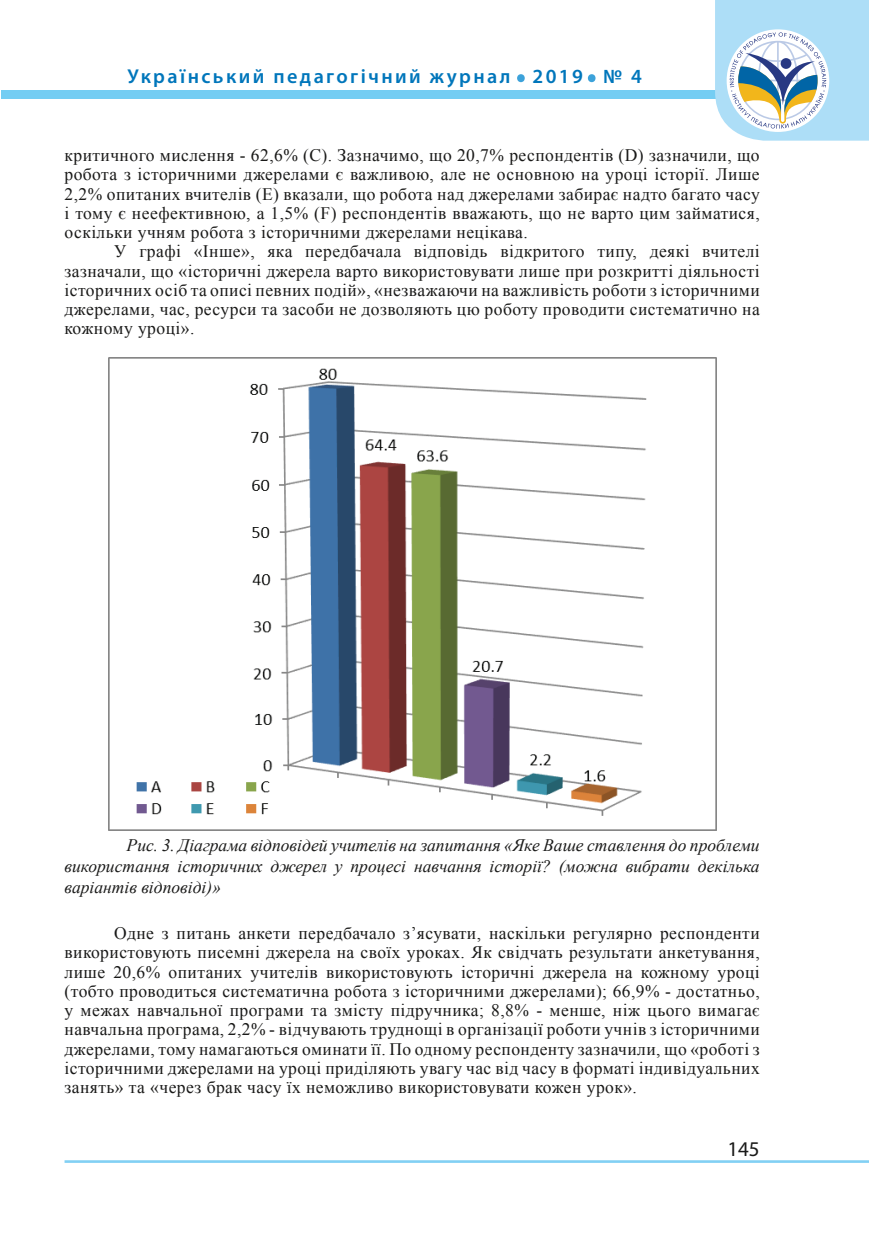
<style>
.page{position:relative;width:869px;height:1241px;background:#fff}
.page>*{position:absolute;margin:0;border:0;box-sizing:border-box;transform-origin:0 0}
.t1{font:600 50.4px "Myriad Pro";color:#3ca2da}
.t2{font:21px "Myriad Pro";color:#1a1a19}
.t3{font:600 20.12px "Myriad Pro";letter-spacing:.12em;color:#0076bb}
.Стиль_абзаца_1222222{font:17.5px/19.2px "Times New Roman";letter-spacing:.025em;color:#1a1a19;text-align:justify}
.t4{font:italic 17.5px/21px "Times New Roman";color:#1a1a19;text-align:justify}
</style>
<div class="page">
<div style="left:1px;top:90px;width:867px;height:8px;background:#74cdf3"></div>
<hr style="left:64px;top:1159px;width:804px;height:3px;background:#82d0f4">
<svg style="left:714px;top:0;width:154px;height:141px"></svg>
<img style="left:108px;top:357px;width:607px;height:473px">
<p class="t3" style="left:127px;top:64px;width:384px">Український педагогічний журнал</p>
<h1 class="t1" style="left:514px;top:33px;width:13px">.</h1>
<p class="t3" style="left:532px;top:64px;width:52px">2019</p>
<h1 class="t1" style="left:585px;top:33px;width:13px">.</h1>
<p class="t3" style="left:603px;top:64px;width:40px">№ 4</p>
<p class="Стиль_абзаца_1222222" style="left:64px;top:145px;width:696px">критичного мислення ‑ 62,6% (C). Зазначимо, що 20,7% респондентів (D) зазначили, що робота з історичними джерелами є важливою, але не основною на уроці історії. Лише 2,2% опитаних вчителів (E) вказали, що робота над джерелами забирає надто багато часу і тому є неефективною, а 1,5% (F) респондентів вважають, що не варто цим займатися, оскільки учням робота з історичними джерелами нецікава.</p>
<p class="Стиль_абзаца_1222222" style="left:64px;top:241px;width:696px;text-indent:50px">У графі «Інше», яка передбачала відповідь відкритого типу, деякі вчителі зазначали, що «історичні джерела варто використовувати лише при розкритті діяльності історичних осіб та описі певних подій», «незважаючи на важливість роботи з історичними джерелами, час, ресурси та засоби не дозволяють цю роботу проводити систематично на кожному уроці».</p>
<p class="t4" style="left:64px;top:834px;width:696px;text-indent:62px">Рис. 3. Діаграма відповідей учителів на запитання «Яке Ваше ставлення до проблеми використання історичних джерел у процесі навчання історії? (можна вибрати декілька варіантів відповіді)»</p>
<p class="Стиль_абзаца_1222222" style="left:64px;top:922px;width:696px;text-indent:50px">Одне з питань анкети передбачало з’ясувати, наскільки регулярно респонденти використовують писемні джерела на своїх уроках. Як свідчать результати анкетування, лише 20,6% опитаних учителів використовують історичні джерела на кожному уроці (тобто проводиться систематична робота з історичними джерелами); 66,9% ‑ достатньо, у межах навчальної програми та змісту підручника; 8,8% ‑ менше, ніж цього вимагає навчальна програма, 2,2% ‑ відчувають труднощі в організації роботи учнів з історичними джерелами, тому намагаються оминати її. По одному респонденту зазначили, що «роботі з історичними джерелами на уроці приділяють увагу час від часу в форматі індивідуальних занять» та «через брак часу їх неможливо використовувати кожен урок».</p>
<p class="t2" style="left:727px;top:1135px;width:34px">145</p>
</div>
